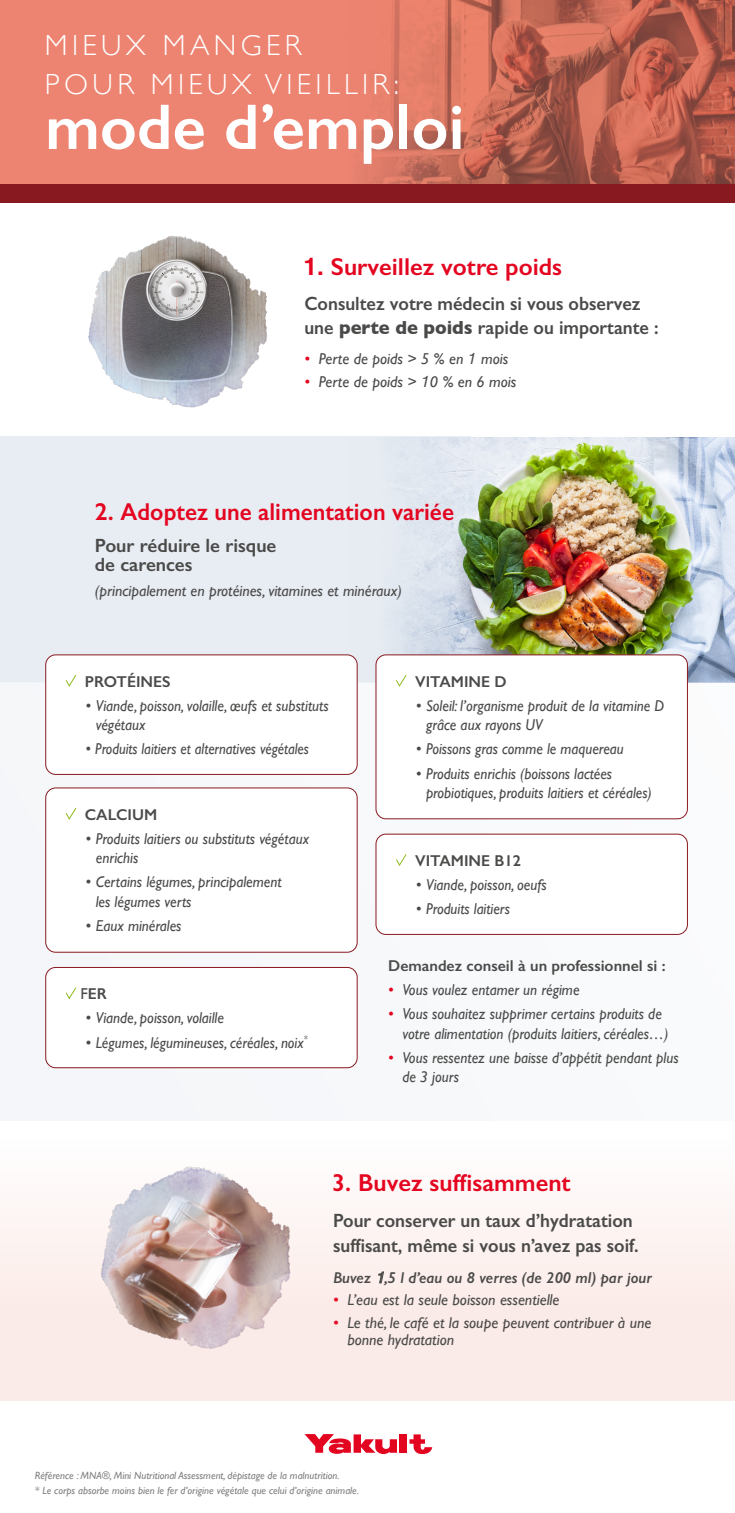
<style>
.page{position:relative;width:735px;height:1513px;background:#fff}
.page>*{position:absolute;margin:0;border:0;box-sizing:border-box;transform-origin:0 0}
.t1{font:600 64.75px "Gill Sans";color:#fff}
.t2{font:300 29.05px/38.9px "Gill Sans";letter-spacing:.15em;color:#fff}
.t3{font:600 24.5px "Gill Sans";color:#e40520}
.t4{font:600 19.25px/25.2px "Gill Sans";color:#4a4a49;scale:.95 1}
.t5{font:600 19.25px/19.2px "Gill Sans";color:#4a4a49}
.t6{font:italic 15.75px/19.2px "Gill Sans";color:#4a4a49;scale:.95 1}
.t7{font:italic 15.75px/17.5px "Gill Sans";color:#4a4a49}
.t8{font:italic 15.75px/19.2px "Gill Sans";color:#4a4a49;scale:.94 1}
.t9{font:600 15.75px "Gill Sans";color:#4a4a49}
.t10{font:italic 15.75px "Gill Sans";color:#4a4a49;scale:.91 1}
.t11{font:italic 600 15.75px "Gill Sans";color:#4a4a49}
.t12{font:italic 10.5px "Gill Sans";color:#808080}
.s1{font-family:"Helvetica";font-weight:700}
.s2{font-weight:700}
.s3{color:#e40520}
.s4{font-family:"Helvetica Neue"}
.s5{font-style:normal}
.s6{font-weight:400}
.s7{font-family:"Helvetica";font-weight:400}
</style>
<div class="page">
<div style="left:0;top:1121px;width:734px;height:280px;background:linear-gradient(to bottom,#fffefe,#fae6e3)"></div>
<div style="left:0;top:437px;width:470px;height:246px;background:#e8edf3"></div>
<img style="left:351px;top:437px;width:383px;height:246px">
<div style="left:0;top:683px;width:733px;height:438px;background:#f4f6f9"></div>
<div style="left:0;top:0;width:734px;height:184px;background:#ed8472"></div>
<div style="left:0;top:184px;width:734px;height:18px;background:#881920"></div>
<img style="left:360px;top:0;width:374px;height:184px">
<svg style="left:304px;top:1434px;width:93px;height:20px"></svg>
<div style="left:399px;top:1434px;width:7px;height:19px;background:#e30520"></div>
<svg style="left:409px;top:1434px;width:23px;height:20px"></svg>
<div style="left:46px;top:655px;width:311px;height:119px;background:#fff;border-radius:10px"></div>
<svg style="left:65px;top:675px;width:12px;height:12px"></svg>
<div style="left:45px;top:655px;width:312px;height:120px;border:1px solid #881920;border-radius:10px"></div>
<div style="left:46px;top:788px;width:311px;height:164px;background:#fff;border-radius:10px"></div>
<svg style="left:65px;top:808px;width:12px;height:12px"></svg>
<div style="left:45px;top:788px;width:312px;height:164px;border:1px solid #881920;border-radius:10px"></div>
<div style="left:46px;top:967px;width:311px;height:101px;background:#fff;border-radius:10px"></div>
<svg style="left:65px;top:987px;width:11px;height:13px"></svg>
<div style="left:45px;top:967px;width:312px;height:101px;border:1px solid #881920;border-radius:10px"></div>
<div style="left:376px;top:655px;width:311px;height:164px;background:#fff;border-radius:10px"></div>
<svg style="left:396px;top:675px;width:11px;height:12px"></svg>
<div style="left:375px;top:655px;width:312px;height:164px;border:1px solid #881920;border-radius:10px"></div>
<div style="left:376px;top:834px;width:311px;height:100px;background:#fff;border-radius:10px"></div>
<svg style="left:396px;top:854px;width:11px;height:12px"></svg>
<div style="left:375px;top:834px;width:312px;height:101px;border:1px solid #881920;border-radius:10px"></div>
<img style="left:88px;top:236px;width:180px;height:172px">
<img style="left:89px;top:1150px;width:213px;height:214px">
<p class="t2" style="left:45px;top:25px;width:355px">MIEUX MANGER<br>POUR MIEUX VIEILLIR:</p>
<p class="t1" style="left:45px;top:88px;width:421px">mode d’emploi</p>
<p class="t3" style="left:303px;top:252px;width:260px"><span class="s1">1.</span> Surveillez votre poids</p>
<p class="t4" style="left:304px;top:291px;width:355px">Consultez votre médecin si vous observez</p>
<p class="t4" style="left:304px;top:315px;width:374px">une <span class="s2">perte de poids</span> rapide ou importante :</p>
<p class="t7" style="left:304px;top:350px;width:205px"><span class="s3">•</span> Perte de poids &gt; 5 % en <span class="s4">1</span> mois</p>
<p class="t7" style="left:304px;top:373px;width:213px"><span class="s3">•</span> Perte de poids &gt; <span class="s4">1</span>0 % en 6 mois</p>
<p class="t3" style="left:95px;top:497px;width:360px">2. Adoptez une alimentation variée</p>
<p class="t5" style="left:95px;top:536px;width:183px">Pour réduire le risque de carences</p>
<p class="t7" style="left:95px;top:582px;width:308px">(principalement en protéines, vitamines et minéraux)</p>
<p class="t9" style="left:85px;top:672px;width:87px">PROTÉINES</p>
<p class="t6" style="left:96px;top:696px;width:246px;text-indent:-10px"><span class="s5">•</span> Viande, poisson, volaille, œufs et substituts végétaux</p>
<p class="t10" style="left:86px;top:740px;width:246px"><span class="s5">•</span> Produits laitiers et alternatives végétales</p>
<p class="t9" style="left:85px;top:805px;width:74px">CALCIUM</p>
<p class="t6" style="left:96px;top:829px;width:226px;text-indent:-10px"><span class="s5">•</span> Produits laitiers ou substituts végétaux enrichis</p>
<p class="t6" style="left:96px;top:872px;width:197px;text-indent:-10px"><span class="s5">•</span> Certains légumes, principalement les légumes verts</p>
<p class="t6" style="left:86px;top:916px;width:102px"><span class="s5">•</span> Eaux minérales</p>
<p class="t9" style="left:80px;top:984px;width:28px"><span class="s6">F</span>ER</p>
<p class="t6" style="left:86px;top:1008px;width:147px"><span class="s5">•</span> Viande, poisson, volaille</p>
<p class="t8" style="left:86px;top:1033px;width:237px"><span class="s5">•</span> Légumes, légumineuses, céréales, noix<sup>*</sup></p>
<p class="t9" style="left:415px;top:672px;width:93px">VITAMINE D</p>
<p class="t6" style="left:426px;top:696px;width:252px;text-indent:-10px"><span class="s5">•</span> Soleil: l’organisme produit de la vitamine D grâce aux rayons UV</p>
<p class="t8" style="left:416px;top:739px;width:222px"><span class="s5">•</span> Poissons gras comme le maquereau</p>
<p class="t8" style="left:426px;top:764px;width:242px;text-indent:-10px"><span class="s5">•</span> Produits enrichis (boissons lactées probiotiques, produits laitiers et céréales)</p>
<p class="t9" style="left:415px;top:851px;width:107px">VITAMINE B12</p>
<p class="t6" style="left:416px;top:875px;width:139px"><span class="s5">•</span> Viande, poisson, oeufs</p>
<p class="t8" style="left:416px;top:899px;width:101px"><span class="s5">•</span> Produits laitiers</p>
<p class="t9" style="left:388px;top:956px;width:279px">Demandez conseil à un professionnel si :</p>
<p class="t6" style="left:388px;top:980px;width:203px"><span class="s3">•</span> Vous voulez entamer un régime</p>
<p class="t6" style="left:402px;top:1004px;width:281px;text-indent:-14px"><span class="s3">•</span> Vous souhaitez supprimer certains produits de votre alimentation (produits laitiers, céréales…)</p>
<p class="t6" style="left:402px;top:1048px;width:292px;text-indent:-14px"><span class="s3">•</span> Vous ressentez une baisse d’appétit pendant plus de 3 jours</p>
<p class="t3" style="left:332px;top:1168px;width:240px">3. Buvez suffisamment</p>
<p class="t4" style="left:333px;top:1207px;width:323px">Pour conserver un taux d’hydratation suffisant, même si vous n’avez pas soif.</p>
<p class="t11" style="left:333px;top:1268px;width:320px">Buvez <span class="s7">1</span>,5 l d’eau ou 8 verres (de 200 ml) par jour</p>
<p class="t7" style="left:333px;top:1291px;width:228px"><span class="s3">•</span> L’eau est la seule boisson essentielle</p>
<p class="t7" style="left:347px;top:1314px;width:305px;text-indent:-14px"><span class="s3">•</span> Le thé, le café et la soupe peuvent contribuer à une bonne hydratation</p>
<p class="t12" style="left:35px;top:1469px;width:306px">Référence : MNA®, Mini Nutritional Assessment, dépistage de la malnutrition.</p>
<p class="t12" style="left:35px;top:1485px;width:326px">* Le corps absorbe moins bien le fer d’origine végétale que celui d’origine animale.</p>
</div>
